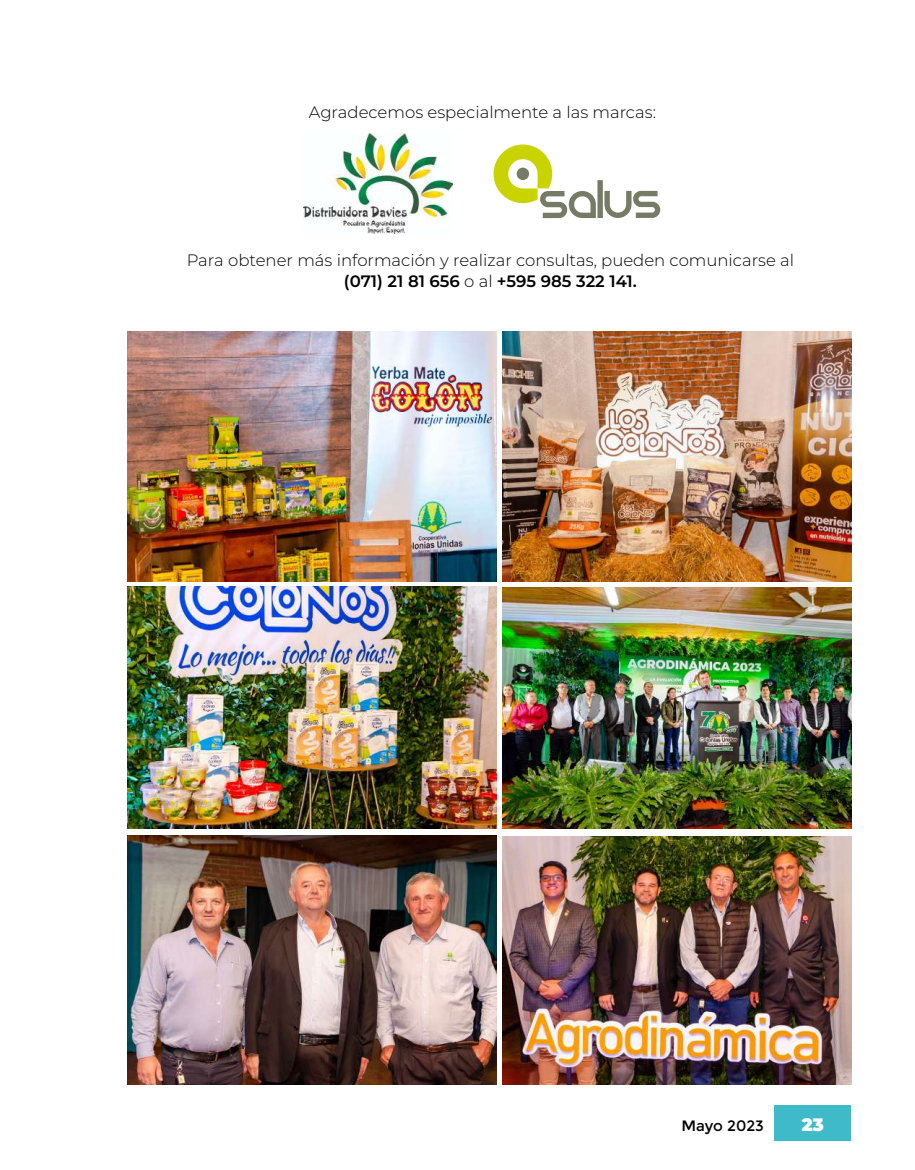
<style>
.page{position:relative;width:915px;height:1170px;background:#fff}
.page>*{position:absolute;margin:0;border:0;box-sizing:border-box;transform-origin:0 0}
.t1{font:900 18px "Montserrat";color:#fff}
.t2{font:300 16.5px/21.8px "Montserrat";color:#000;text-align:center}
.t3{font:15px "Montserrat";color:#000}
.s1{font-weight:600}
</style>
<div class="page">
<img style="left:502px;top:836px;width:348px;height:248px">
<img style="left:128px;top:587px;width:368px;height:241px">
<img style="left:128px;top:332px;width:368px;height:249px">
<img style="left:128px;top:835px;width:368px;height:249px">
<img style="left:502px;top:332px;width:348px;height:249px">
<img style="left:502px;top:587px;width:348px;height:241px">
<div style="left:774px;top:1104px;width:76px;height:36px;background:#3ebac8"></div>
<img style="left:303px;top:133px;width:149px;height:100px">
<svg style="left:493px;top:144px;width:167px;height:74px"></svg>
<p class="t2" style="left:309px;top:100px;width:348px">Agradecemos especialmente a las marcas:</p>
<p class="t2" style="left:187px;top:248px;width:608px">Para obtener más información y realizar consultas, pueden comunicarse al <span class="s1">(071) 21 81 656</span> o al <span class="s1">+595 985 322 141.</span></p>
<p class="t3" style="left:681px;top:1117px;width:84px">Mayo 2023</p>
<p class="t1" style="left:801px;top:1110px;width:23px">23</p>
</div>
